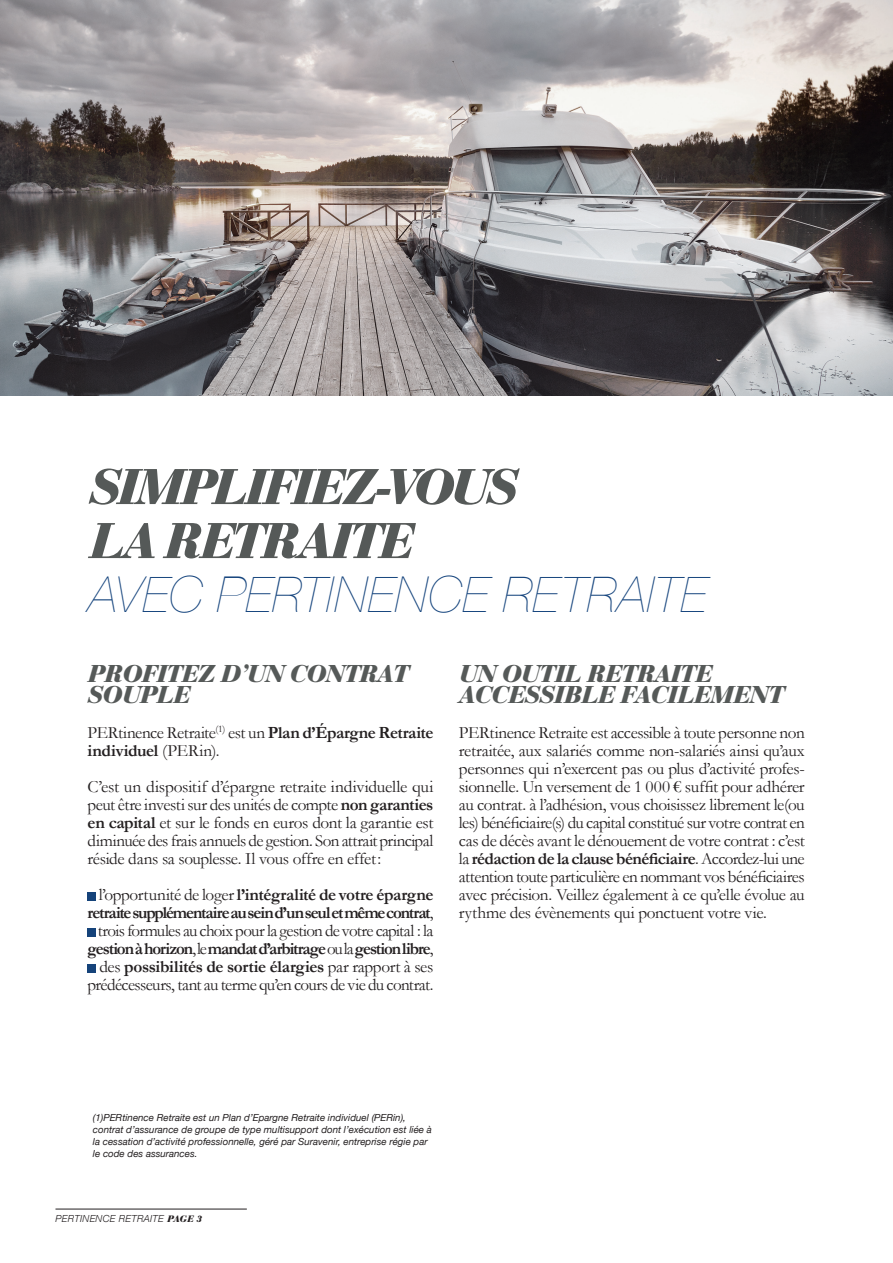
<style>
.page{position:relative;width:893px;height:1263px;background:#fff}
.page>*{position:absolute;margin:0;border:0;box-sizing:border-box;transform-origin:0 0}
.Gros_titre{font:italic 700 52.5px "Bauer Bod T";letter-spacing:-.055em;color:#555958}
.TITRE_LIGHT{font:italic 200 49.5px "Helvetica Neue";letter-spacing:.015em;color:#15447d}
.titre_niveau_2{font:italic 700 25.5px/21px "Bauer Bod T";letter-spacing:-.02em;color:#555958}
.texte_courant{font:17.25px/18px "Garamond";letter-spacing:-.025em;color:#231f20;text-align:justify}
.texte_courant-2{font:700 17.25px/18px "Garamond";letter-spacing:-.045em;color:#231f20;text-align:right}
.t1{font:italic 9.75px/11.9px "Helvetica Neue";color:#231f20}
.chapeaux{font:italic 300 9.75px "Helvetica Neue";letter-spacing:.03em;color:#231f20}
.s1{font-weight:700}
.s2{font-weight:400}
.s3{font-family:"Bauer Bod T";font-weight:700}
</style>
<div class="page">
<div style="left:88px;top:892px;width:8px;height:8px;background:#15437a"></div>
<div style="left:88px;top:928px;width:8px;height:8px;background:#15437a"></div>
<div style="left:88px;top:964px;width:8px;height:8px;background:#15437a"></div>
<img style="left:0;top:0;width:893px;height:395px">
<hr style="left:55px;top:1209px;width:192px;height:1px;background:#231f20">
<p class="Gros_titre" style="left:89px;top:456px;width:430px">SIMPLIFIEZ-VOUS</p>
<p class="Gros_titre" style="left:89px;top:510px;width:326px">LA RETRAITE</p>
<p class="TITRE_LIGHT" style="left:89px;top:566px;width:619px">AVEC PERTINENCE RETRAITE</p>
<p class="titre_niveau_2" style="left:88px;top:662px;width:322px">PROFITEZ D’UN CONTRAT<br>SOUPLE</p>
<p class="texte_courant" style="left:88px;top:723px;width:347px">PERtinence Retraite<sup>(1)</sup> est un <span class="s1">Plan d’Épargne Retraite individuel</span> (PERin).</p>
<p class="texte_courant" style="left:88px;top:777px;width:347px">C’est un dispositif d’épargne retraite individuelle qui peut être investi sur des unités de compte <span class="s1">non garanties en capital</span> et sur le fonds en euros dont la garantie est diminuée des frais annuels de gestion. Son attrait principal réside dans sa souplesse. Il vous offre en effet:</p>
<p class="texte_courant-2" style="left:88px;top:886px;width:347px"><span class="s2">l’opportunité de loger</span> l’intégralité de votre épargne retraite supplémentaire au sein d’un seul et même contrat<span class="s2">, trois formules au choix pour la gestion de votre capital : la </span>gestion à horizon<span class="s2">, le</span> mandat d’arbitrage <span class="s2">ou la</span> gestion libre<span class="s2">, des</span> possibilités de sortie élargies <span class="s2">par rapport à ses prédécesseurs, tant au terme qu’en cours de vie du contrat.</span></p>
<p class="titre_niveau_2" style="left:459px;top:662px;width:326px">UN OUTIL RETRAITE<br>ACCESSIBLE FACILEMENT</p>
<p class="texte_courant" style="left:459px;top:723px;width:347px">PERtinence Retraite est accessible à toute personne non retraitée, aux salariés comme non-salariés ainsi qu’aux personnes qui n’exercent pas ou plus d’activité profes&shy;sionnelle. Un versement de 1 000 € suffit pour adhérer au contrat. à l’adhésion, vous choisissez librement le(ou les) bénéficiaire(s) du capital constitué sur votre contrat en cas de décès avant le dénouement de votre contrat : c’est la <span class="s1">rédaction de la clause bénéficiaire</span>. Accordez-lui une attention toute particulière en nommant vos bénéficiaires avec précision. Veillez également à ce qu’elle évolue au rythme des évènements qui ponctuent votre vie.</p>
<p class="t1" style="left:93px;top:1112px;width:340px">(1)PERtinence Retraite est un Plan d’Epargne Retraite individuel (PERin), contrat d’assurance de groupe de type multisupport dont l’exécution est liée à la cessation d’activité professionnelle, géré par Suravenir, entreprise régie par le code des assurances.</p>
<p class="chapeaux" style="left:55px;top:1213px;width:148px">PERTINENCE RETRAITE <span class="s3">PAGE 3</span></p>
</div>
